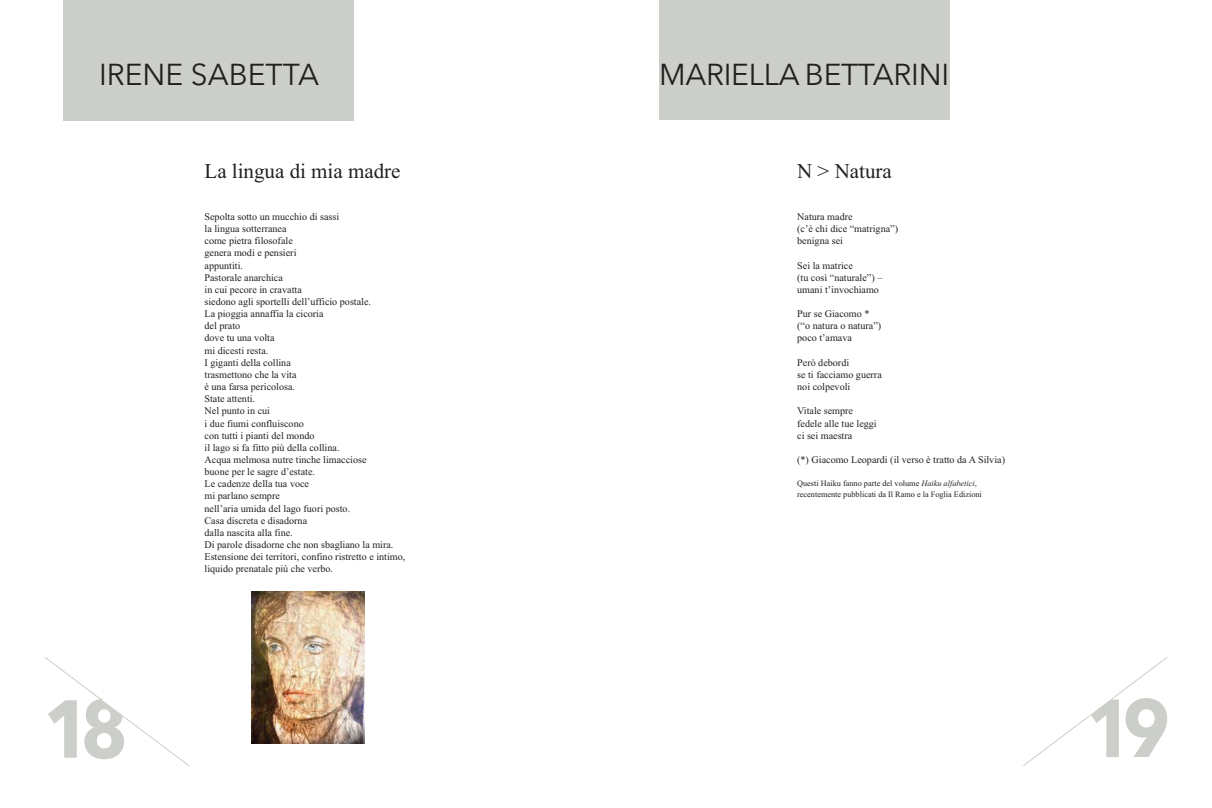
<style>
.page{position:relative;width:1212px;height:808px;background:#fff}
.page>*{position:absolute;margin:0;border:0;box-sizing:border-box;transform-origin:0 0}
.t1{font:700 81.07px "Avenir Next";color:#cccec9;scale:.92 1}
.t2{font:30px "Avenir Next";letter-spacing:-.01em;color:#231f20}
.t3{font:21px "Times New Roman";color:#231f20}
.t4{font:10.12px/12.1px "Times New Roman";color:#231f20}
.t5{font:8.25px/11.2px "Times New Roman";color:#231f20}
.s1{font-style:italic}
</style>
<div class="page">
<img style="left:251px;top:591px;width:114px;height:153px">
<svg style="left:1023px;top:657px;width:145px;height:109px"></svg>
<svg style="left:45px;top:657px;width:144px;height:109px"></svg>
<div style="left:659px;top:0;width:290px;height:120px;background:#cccec9"></div>
<div style="left:64px;top:0;width:290px;height:120px;background:#cccec9"></div>
<h2 class="t2" style="left:99px;top:63px;width:221px">IRENE SABETTA</h2>
<h3 class="t3" style="left:205px;top:163px;width:197px">La lingua di mia madre</h3>
<p class="t4" style="left:205px;top:211px;width:202px">Sepolta sotto un mucchio di sassi<br>la lingua sotterranea<br>come pietra filosofale<br>genera modi e pensieri<br>appuntiti.<br>Pastorale anarchica<br>in cui pecore in cravatta<br>siedono agli sportelli dell’ufficio postale.<br>La pioggia annaffia la cicoria<br>del prato<br>dove tu una volta<br>mi dicesti resta.<br>I giganti della collina<br>trasmettono che la vita<br>è una farsa pericolosa.<br>State attenti.<br>Nel punto in cui<br>i due fiumi confluiscono<br>con tutti i pianti del mondo<br>il lago si fa fitto più della collina.<br>Acqua melmosa nutre tinche limacciose<br>buone per le sagre d’estate.<br>Le cadenze della tua voce<br>mi parlano sempre<br>nell’aria umida del lago fuori posto.<br>Casa discreta e disadorna<br>dalla nascita alla fine.<br>Di parole disadorne che non sbagliano la mira.<br>Estensione dei territori, confino ristretto e intimo, liquido prenatale più che verbo.</p>
<h2 class="t2" style="left:659px;top:63px;width:291px">MARIELLA BETTARINI</h2>
<h3 class="t3" style="left:797px;top:163px;width:96px">N &gt; Natura</h3>
<p class="t4" style="left:797px;top:211px;width:102px">Natura madre<br>(c’è chi dice “matrigna”) benigna sei</p>
<p class="t4" style="left:797px;top:260px;width:87px">Sei la matrice<br>(tu così “naturale”) – umani t’invochiamo</p>
<p class="t4" style="left:797px;top:309px;width:86px">Pur se Giacomo * (“o natura o natura”) poco t’amava</p>
<p class="t4" style="left:797px;top:357px;width:86px">Però debordi<br>se ti facciamo guerra noi colpevoli</p>
<p class="t4" style="left:797px;top:406px;width:81px">Vitale sempre fedele alle tue leggi ci sei maestra</p>
<p class="t4" style="left:797px;top:454px;width:209px">(*) Giacomo Leopardi (il verso è tratto da A Silvia)</p>
<p class="t5" style="left:797px;top:478px;width:186px">Questi Haiku fanno parte del volume <span class="s1">Haiku alfabetici</span>, recentemente pubblicati da Il Ramo e la Foglia Edizioni</p>
<h1 class="t1" style="left:43px;top:682px;width:94px">18</h1>
<h1 class="t1" style="left:1085px;top:682px;width:94px">19</h1>
</div>
